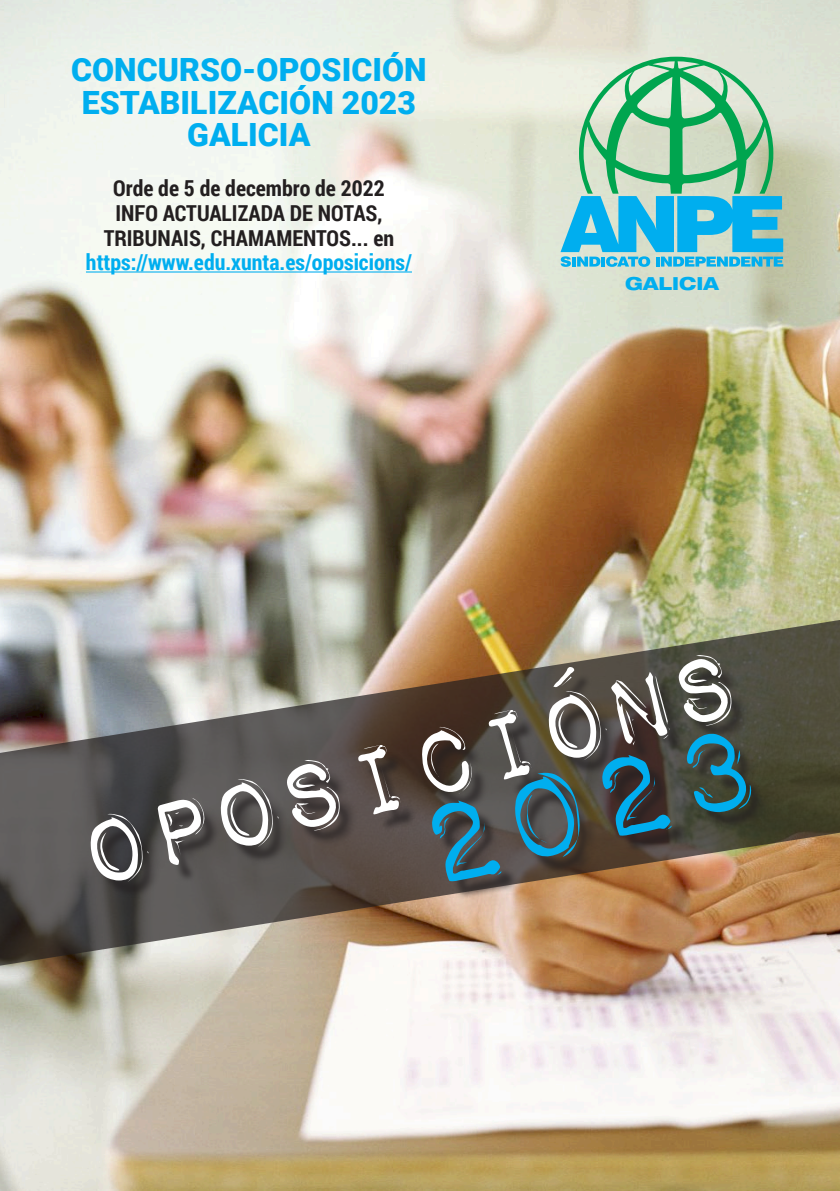
<style>
.page{position:relative;width:840px;height:1191px;background:#fff}
.page>*{position:absolute;margin:0;border:0;box-sizing:border-box;transform-origin:0 0}
.Destacados{font:159.6px "Impact Label Reversed";color:#00aeef}
.Destacados-2{font:125.2px "Impact Label Reversed";color:#fff}
.t1{font:900 32px/32.8px "Roboto";color:#00aeef;text-align:center}
.t2{font:700 22px/24.8px "Roboto Condensed";color:#231f20;text-align:center}
.Destacados-3{font:800 expanded 18px "Helvetica Neue LT Std";color:#00aeef}
.s1{color:#00aeef}
</style>
<div class="page">
<img style="left:0;top:0;width:839px;height:1191px">
<img style="left:0;top:603px;width:839px;height:379px">
<div style="left:97px;top:661px;width:671px;height:239px;background:#231f20;opacity:.7"></div>
<svg style="left:560px;top:57px;width:222px;height:210px;background:#84cabf"></svg>
<hr style="left:86px;top:271px;width:326px;height:1px;background:#00aeef">
<p class="t1" style="left:71px;top:52px;width:357px">CONCURSO-OPOSICIÓN<br>ESTABILIZACIÓN 2023<br>GALICIA</p>
<p class="t2" style="left:113px;top:175px;width:273px">Orde de 5 de decembro de 2022</p>
<p class="t2" style="left:86px;top:200px;width:327px">INFO ACTUALIZADA DE NOTAS,<br>TRIBUNAIS, CHAMAMENTOS... en <span class="s1">https://www.edu.xunta.es/oposicions/</span></p>
<p class="Destacados-3" style="left:624px;top:272px;width:95px">GALICIA</p>
<p class="Destacados-2" style="left:65px;top:798px;width:684px;rotate:-15deg">OPOSICIÓNS</p>
<p class="Destacados" style="left:394px;top:778px;width:362px;rotate:-15deg">2023</p>
</div>
